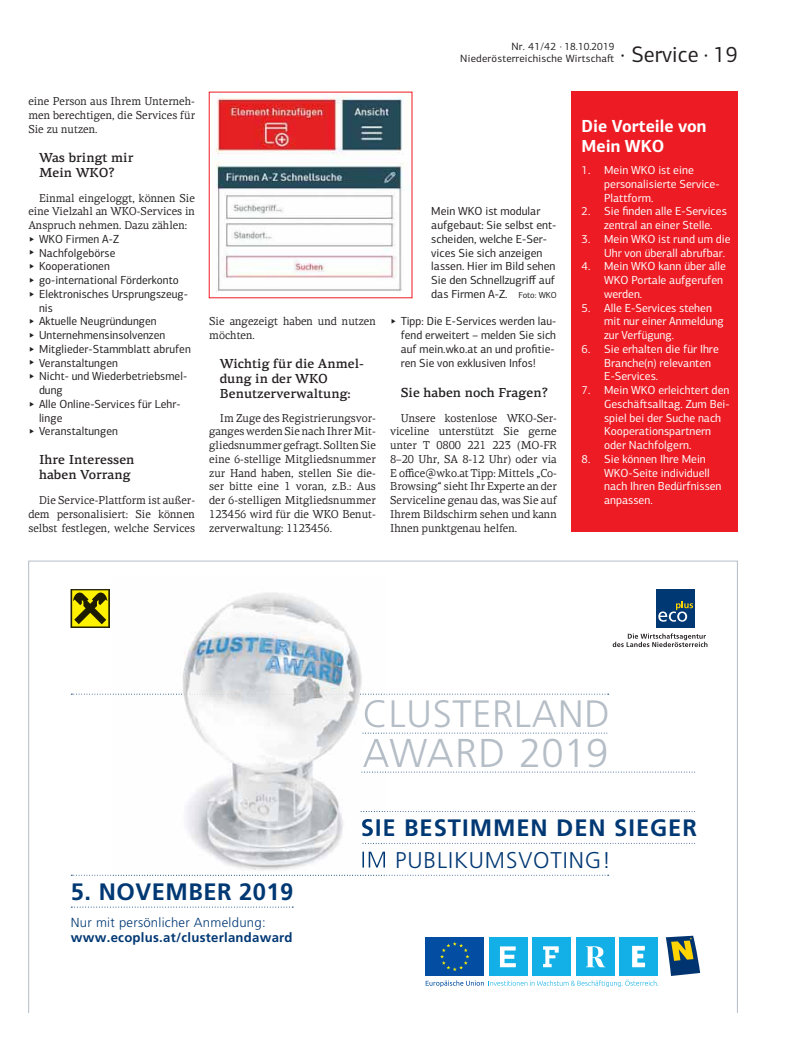
<style>
.page{position:relative;width:798px;height:1063px;background:#fff}
.page>*{position:absolute;margin:0;border:0;box-sizing:border-box;transform-origin:0 0}
.t1{font:300 40.25px "Frutiger LT Pro";color:#b5bdc6}
.t2{font:300 38.12px "Frutiger LT Pro";letter-spacing:.02em;color:#b5bdc6}
.t3{font:700 23.75px "Frutiger LT Pro";letter-spacing:.04em;color:#003874}
.t4{font:700 23.75px "Frutiger LT Pro";letter-spacing:.02em;color:#003874}
.t5{font:300 22.75px "Frutiger LT Pro";letter-spacing:.04em;color:#003874}
.t6{font:22.5px "PF Centro Sans Pro";color:#231f20;scale:.96 1}
.t7{font:700 17.5px/20px "PF Centro Sans Pro";color:#fff;scale:.96 1}
.t8{font:500 13.12px/15px "PF Centro Serif Pro";color:#231f20}
.t9{font:700 13.12px "Frutiger LT Pro";letter-spacing:.02em;color:#003874}
.t10{font:300 13.12px "Frutiger LT Pro";letter-spacing:.02em;color:#003874}
.t11{font:11.75px/13.8px "PF Centro Sans Pro";color:#fff}
.t12{font:11.75px/13.8px "PF Centro Sans Pro";letter-spacing:.005em;color:#231f20;scale:.96 1}
.t13{font:11.75px/13.8px "PF Centro Sans Pro";letter-spacing:.005em;color:#231f20}
.t14{font:11.5px/13.8px "PF Centro Serif Pro";color:#231f20;text-align:justify;scale:.96 1}
.t15{font:10.62px/11.9px "PF Centro Sans Pro";color:#231f20;text-align:right}
.s1{font-size:8.75px}
</style>
<div class="page">
<svg style="left:28px;top:561px;width:709px;height:452px"></svg>
<div style="left:71px;top:589px;width:38px;height:39px;border:1px solid #1e1c00"></div>
<div style="left:72px;top:590px;width:36px;height:36px;background:#fff200"></div>
<svg style="left:73px;top:592px;width:34px;height:32px"></svg>
<div style="left:570px;top:91px;width:167px;height:440px;background:#ed1c24"></div>
<img style="left:215px;top:94px;width:195px;height:198px">
<p class="t14" style="left:28px;top:96px;width:175px">eine Person aus Ihrem Unterneh&shy;men berechtigen, die Services für Sie zu nutzen.</p>
<p class="t8" style="left:39px;top:151px;width:96px">Was bringt mir<br>Mein WKO?</p>
<p class="t14" style="left:28px;top:192px;width:175px;text-indent:11px">Einmal eingeloggt, können Sie eine Vielzahl an WKO-Services in Anspruch nehmen. Dazu zählen:</p>
<p class="t12" style="left:39px;top:233px;width:159px">WKO Firmen A-Z<br>Nachfolgebörse<br>Kooperationen go-international Förderkonto<br>Elektronisches Ursprungszeug&shy;nis<br>Aktuelle Neugründungen<br>Unternehmensinsolvenzen<br>Mitglieder-Stammblatt abrufen<br>Veranstaltungen<br>Nicht- und Wiederbetriebsmel&shy;dung<br>Alle Online-Services für Lehr&shy;linge<br>Veranstaltungen</p>
<p class="t8" style="left:39px;top:454px;width:97px">Ihre Interessen haben Vorrang</p>
<p class="t14" style="left:28px;top:495px;width:175px;text-indent:11px">Die Service-Plattform ist außer&shy;dem personalisiert: Sie können selbst festlegen, welche Services</p>
<p class="t15" style="left:460px;top:42px;width:155px">Nr. 41/42 · 18.10.2019<br>Niederösterreichische Wirtscha-</p>
<h3 class="t6" style="left:620px;top:46px;width:124px">· Service · 19</h3>
<p class="t14" style="left:209px;top:316px;width:175px">Sie angezeigt haben und nutzen möchten.</p>
<p class="t8" style="left:220px;top:357px;width:145px">Wichtig für die Anmel&shy;dung in der WKO<br>Benutzerverwaltung:</p>
<p class="t14" style="left:209px;top:412px;width:175px;text-indent:11px">Im Zuge des Registrierungsvor&shy;ganges werden Sie nach Ihrer Mit&shy;gliedsnummer gefragt. Sollten Sie eine 6-stellige Mitgliedsnummer zur Hand haben, stellen Sie die&shy;ser bitte eine 1 voran, z.B.: Aus der 6-stelligen Mitgliedsnummer 123456 wird für die WKO Benut&shy;zerverwaltung: 1123456.</p>
<p class="t13" style="left:431px;top:206px;width:127px">Mein WKO ist modular aufgebaut: Sie selbst ent&shy;scheiden, welche E-Ser&shy;vices Sie sich anzeigen lassen. Hier im Bild sehen<br>Sie den Schnellzugriff auf das Firmen A-Z. <span class="s1">Foto: WKO</span></p>
<p class="t12" style="left:400px;top:316px;width:163px">Tipp: Die E-Services werden lau&shy;fend erweitert – melden Sie sich auf mein.wko.at an und profitie&shy;ren Sie von exklusiven Infos!</p>
<p class="t8" style="left:400px;top:386px;width:148px">Sie haben noch Fragen?</p>
<p class="t14" style="left:390px;top:412px;width:175px;text-indent:11px">Unsere kostenlose WKO-Ser&shy;viceline unterstützt Sie gerne unter T 0800 221 223 (MO-FR 8–20 Uhr, SA 8-12 Uhr) oder via E office@wko.at Tipp: Mittels „Co-Browsing“ sieht Ihr Experte an der Serviceline genau das, was Sie auf Ihrem Bildschirm sehen und kann Ihnen punktgenau helfen.</p>
<h3 class="t7" style="left:581px;top:117px;width:131px">Die Vorteile von<br>Mein WKO</h3>
<p class="t11" style="left:604px;top:165px;width:117px;text-indent:-23px">1. Mein WKO ist eine personalisierte Service-<br>Plattform.</p>
<p class="t11" style="left:604px;top:206px;width:124px;text-indent:-23px">2. Sie finden alle E-Services zentral an einer Stelle.</p>
<p class="t11" style="left:604px;top:233px;width:128px;text-indent:-23px">3. Mein WKO ist rund um die<br>Uhr von überall abrufbar.</p>
<p class="t11" style="left:604px;top:261px;width:123px;text-indent:-23px">4. Mein WKO kann über alle<br>WKO Portale aufgerufen werden.</p>
<p class="t11" style="left:604px;top:302px;width:121px;text-indent:-23px">5. Alle E-Services stehen mit nur einer Anmeldung zur Verfügung.</p>
<p class="t11" style="left:604px;top:343px;width:116px;text-indent:-23px">6. Sie erhalten die für Ihre<br>Branche(n) relevanten<br>E-Services.</p>
<p class="t11" style="left:604px;top:385px;width:127px;text-indent:-23px">7. Mein WKO erleichtert den<br>Geschä-salltag. Zum Bei&shy;spiel bei der Suche nach<br>Kooperationspartnern oder Nachfolgern.</p>
<p class="t11" style="left:604px;top:453px;width:119px;text-indent:-23px">8. Sie können Ihre Mein<br>WKO-Seite individuell nach Ihren Bedürfnissen anpassen.</p>
<h2 class="t2" style="left:362px;top:700px;width:248px">CLUSTERLAND</h2>
<h1 class="t1" style="left:362px;top:738px;width:247px">AWARD 2019</h1>
<h3 class="t3" style="left:360px;top:814px;width:337px">SIE BESTIMMEN DEN SIEGER</h3>
<h3 class="t5" style="left:360px;top:851px;width:252px">IM PUBLIKUMSVOTING!</h3>
<h3 class="t4" style="left:71px;top:878px;width:224px">5. NOVEMBER 2019</h3>
<p class="t10" style="left:71px;top:917px;width:196px">Nur mit persönlicher Anmeldung:</p>
<p class="t9" style="left:71px;top:930px;width:223px">www.ecoplus.at/clusterlandaward</p>
</div>
